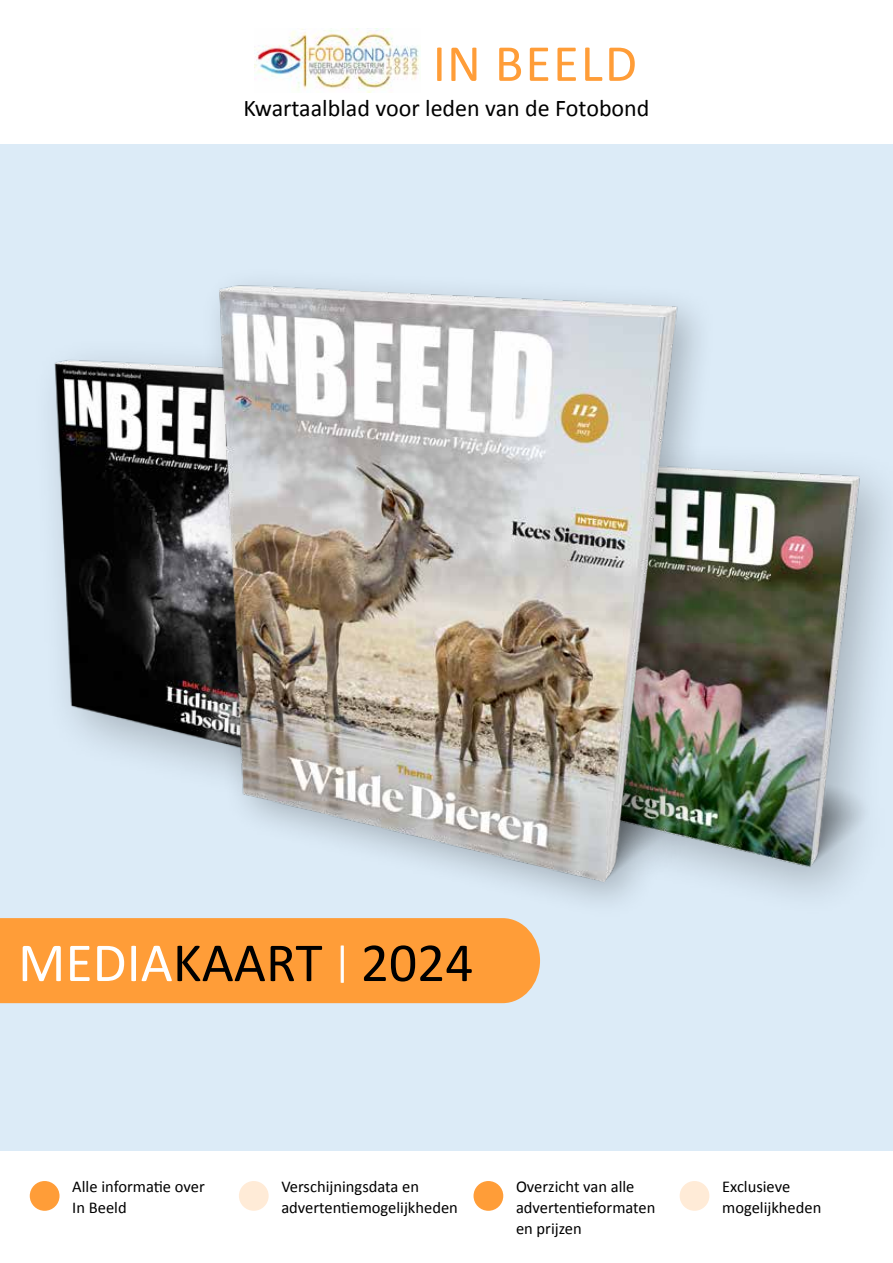
<style>
.page{position:relative;width:893px;height:1263px;background:#fff}
.page>*{position:absolute;margin:0;border:0;box-sizing:border-box;transform-origin:0 0}
.t1{font:55.5px "Calibri";color:#000}
.t2{font:52.5px "Calibri";letter-spacing:.04em;color:#ff9d38}
.t3{font:24px "Calibri";color:#000}
.t4{font:16.5px/21px "Calibri";color:#000}
.s1{color:#fff}
.s2{font-size:42px;color:#fff}
</style>
<div class="page">
<div style="left:680px;top:1181px;width:29px;height:30px;background:#ffebd7;border-radius:50%"></div>
<div style="left:473px;top:1181px;width:30px;height:30px;background:#ff9d38;border-radius:50%"></div>
<div style="left:239px;top:1181px;width:30px;height:30px;background:#ffebd7;border-radius:50%"></div>
<div style="left:30px;top:1181px;width:30px;height:30px;background:#ff9d38;border-radius:50%"></div>
<div style="left:0;top:144px;width:893px;height:1006px;background:#dcebf7"></div>
<img style="left:255px;top:29px;width:165px;height:64px">
<div style="left:0;top:918px;width:540px;height:85px;background:#ff9d38"></div>
<img style="left:54px;top:359px;width:139px;height:406px">
<img style="left:726px;top:464px;width:161px;height:418px">
<div style="left:199px;top:265px;width:520px;height:656px;background:#000;opacity:.25"></div>
<img style="left:193px;top:265px;width:533px;height:642px">
<h2 class="t2" style="left:433px;top:30px;width:206px">IN BEELD</h2>
<h3 class="t3" style="left:243px;top:93px;width:408px">Kwartaalblad voor leden van de Fotobond</h3>
<h1 class="t1" style="left:18px;top:927px;width:457px"><span class="s1">MEDIA</span>KAART <span class="s2">|</span> 2024</h1>
<p class="t4" style="left:72px;top:1176px;width:134px">Alle informatie over<br>In Beeld</p>
<p class="t4" style="left:281px;top:1176px;width:178px">Verschijningsdata en advertentiemogelijkheden</p>
<p class="t4" style="left:516px;top:1176px;width:141px">Overzicht van alle advertentieformaten en prijzen</p>
<p class="t4" style="left:722px;top:1176px;width:101px">Exclusieve mogelijkheden</p>
</div>
